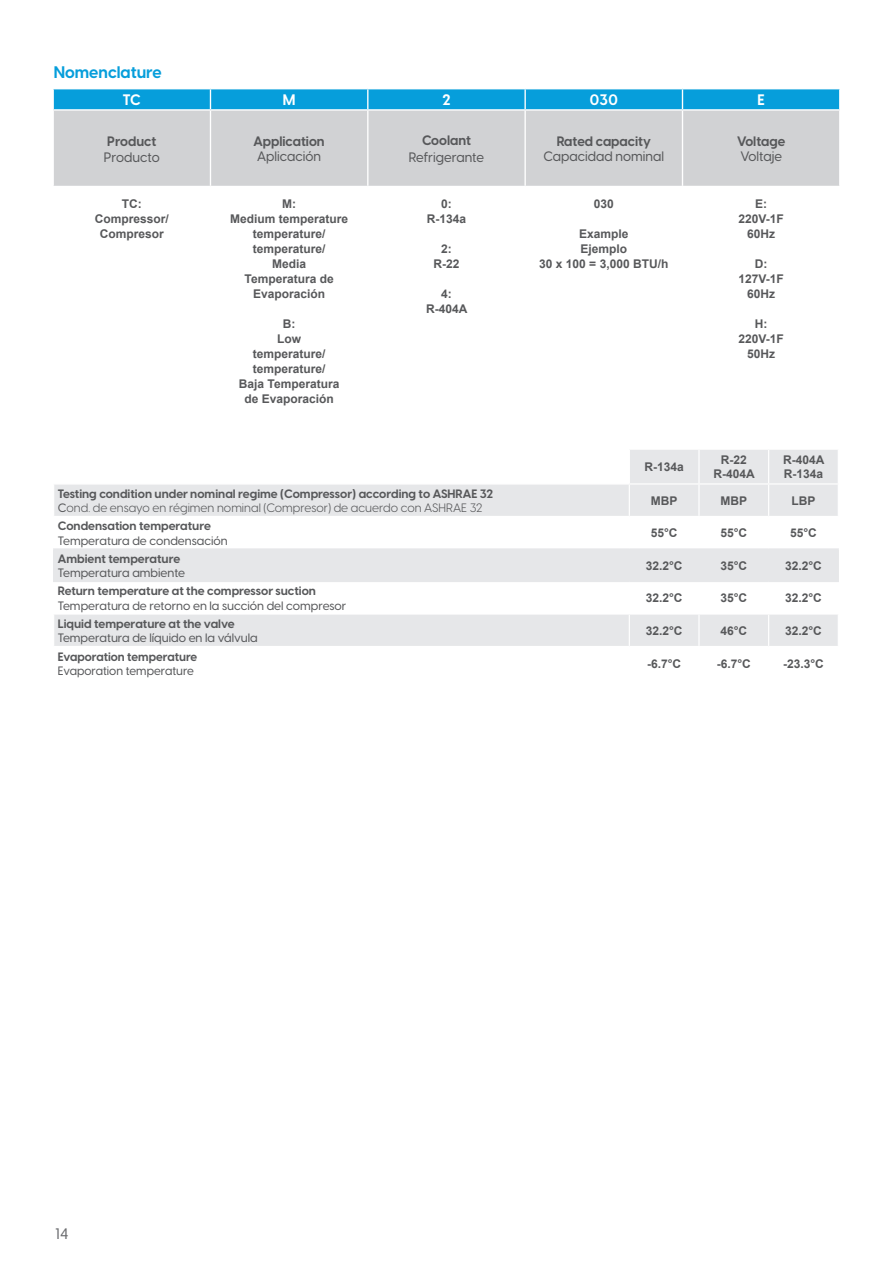
<style>
.page{position:relative;width:893px;height:1263px;background:#fff}
.page>*{position:absolute;margin:0;border:0;box-sizing:border-box;transform-origin:0 0}
.t1{font:700 16.5px "Visby CF";color:#069edb}
.t2{font:700 15px "Visby CF";color:#fff}
.t3{font:500 15px "Visby CF";color:#6c6d70}
.t4{font:500 13.5px/16.2px "Visby CF";color:#57585a;text-align:center}
.t5{font:700 13.5px/15px "Visby CF";color:#57585a}
.t6{font:700 12px/15px "Arial";color:#57585a;text-align:center}
.t7{font:500 12px/14.4px "Visby CF";color:#57585a}
.t8{font:700 12px/14.4px "Visby CF";color:#57585a}
.s1{font-weight:700}
.s2{font-weight:500}
.s3{font-weight:400}
</style>
<div class="page">
<div style="left:630px;top:450px;width:208px;height:33px;background:#e6e7e9"></div>
<svg style="left:54px;top:485px;width:784px;height:161px;fill:#e6e7e9"></svg>
<hr style="left:698px;top:450px;width:2px;height:33px;background:#fff">
<hr style="left:629px;top:485px;width:1px;height:31px;background:#fff">
<hr style="left:698px;top:485px;width:2px;height:31px;background:#fff">
<hr style="left:768px;top:485px;width:1px;height:31px;background:#fff">
<hr style="left:53px;top:516px;width:576px;height:1px;background:#fff">
<hr style="left:629px;top:516px;width:70px;height:1px;background:#fff">
<hr style="left:629px;top:517px;width:1px;height:31px;background:#fff">
<hr style="left:699px;top:516px;width:70px;height:1px;background:#fff">
<hr style="left:698px;top:517px;width:2px;height:31px;background:#fff">
<hr style="left:769px;top:516px;width:70px;height:1px;background:#fff">
<hr style="left:768px;top:517px;width:1px;height:31px;background:#fff">
<hr style="left:629px;top:582px;width:1px;height:31px;background:#fff">
<hr style="left:698px;top:582px;width:2px;height:31px;background:#fff">
<hr style="left:768px;top:582px;width:1px;height:31px;background:#fff">
<hr style="left:53px;top:613px;width:576px;height:2px;background:#fff">
<hr style="left:629px;top:613px;width:70px;height:2px;background:#fff">
<hr style="left:629px;top:615px;width:1px;height:31px;background:#fff">
<hr style="left:699px;top:613px;width:70px;height:2px;background:#fff">
<hr style="left:698px;top:615px;width:2px;height:31px;background:#fff">
<hr style="left:769px;top:613px;width:70px;height:2px;background:#fff">
<hr style="left:768px;top:615px;width:1px;height:31px;background:#fff">
<hr style="left:53px;top:548px;width:576px;height:2px;background:#e6e7e9">
<hr style="left:53px;top:550px;width:1px;height:31px;background:#e6e7e9">
<hr style="left:629px;top:548px;width:70px;height:2px;background:#e6e7e9">
<hr style="left:629px;top:550px;width:1px;height:31px;background:#e6e7e9">
<hr style="left:699px;top:548px;width:70px;height:2px;background:#e6e7e9">
<hr style="left:698px;top:550px;width:2px;height:31px;background:#e6e7e9">
<hr style="left:769px;top:548px;width:70px;height:2px;background:#e6e7e9">
<hr style="left:768px;top:550px;width:1px;height:31px;background:#e6e7e9">
<hr style="left:838px;top:550px;width:1px;height:31px;background:#e6e7e9">
<hr style="left:53px;top:581px;width:576px;height:1px;background:#e6e7e9">
<hr style="left:629px;top:581px;width:70px;height:1px;background:#e6e7e9">
<hr style="left:699px;top:581px;width:70px;height:1px;background:#e6e7e9">
<hr style="left:769px;top:581px;width:70px;height:1px;background:#e6e7e9">
<hr style="left:768px;top:450px;width:1px;height:33px;background:#fff">
<div style="left:54px;top:111px;width:785px;height:75px;background:#d1d2d4"></div>
<div style="left:53px;top:89px;width:787px;height:20px;background:#069edb"></div>
<hr style="left:210px;top:111px;width:1px;height:75px;background:#fff">
<hr style="left:367px;top:111px;width:1px;height:75px;background:#fff">
<hr style="left:524px;top:111px;width:2px;height:75px;background:#fff">
<hr style="left:682px;top:111px;width:1px;height:75px;background:#fff">
<p class="t1" style="left:54px;top:62px;width:109px">Nomenclature</p>
<p class="t2" style="left:123px;top:90px;width:19px">TC</p>
<p class="t2" style="left:283px;top:90px;width:14px">M</p>
<p class="t2" style="left:442px;top:90px;width:10px">2</p>
<p class="t2" style="left:589px;top:90px;width:30px">030</p>
<p class="t2" style="left:757px;top:90px;width:9px">E</p>
<p class="t4" style="left:104px;top:133px;width:57px;text-align:left"><span class="s1">Product<br></span>Producto</p>
<p class="t5" style="left:254px;top:134px;width:73px">Application<br><span class="s2">Aplicación</span></p>
<p class="t4" style="left:409px;top:133px;width:77px"><span class="s1">Coolant<br></span>Refrigerante</p>
<p class="t4" style="left:544px;top:134px;width:122px;line-height:15px"><span class="s1">Rated capacity<br></span>Capacidad nominal</p>
<p class="t5" style="left:737px;top:134px;width:50px">Voltage<br><span class="s2">Voltaje</span></p>
<p class="t6" style="left:95px;top:196px;width:76px">TC:<br>Compressor/<br>Compresor</p>
<p class="t6" style="left:230px;top:196px;width:120px">M:<br>Medium temperature temperature/ temperature/<br>Media<br>Temperatura de<br>Evaporación</p>
<p class="t6" style="left:239px;top:316px;width:102px">B:<br>Low<br>temperature/ temperature/<br>Baja Temperatura de Evaporación</p>
<p class="t6" style="left:427px;top:196px;width:41px">0:<br>R-134a</p>
<p class="t6" style="left:433px;top:241px;width:28px">2:<br>R-22</p>
<p class="t6" style="left:426px;top:286px;width:43px">4:<br>R-404A</p>
<p class="t6" style="left:594px;top:196px;width:22px">030</p>
<p class="t6" style="left:539px;top:226px;width:131px">Example<br>Ejemplo<br>30 x 100 = 3,000 BTU/h</p>
<p class="t6" style="left:738px;top:196px;width:47px">E:<br>220V-1F<br>60Hz</p>
<p class="t6" style="left:738px;top:256px;width:47px">D:<br>127V-1F<br>60Hz</p>
<p class="t6" style="left:738px;top:316px;width:47px">H:<br>220V-1F<br>50Hz</p>
<p class="t6" style="left:644px;top:459px;width:41px">R-134a</p>
<p class="t6" style="left:713px;top:452px;width:43px;line-height:14.4px">R-22<br>R-404A</p>
<p class="t6" style="left:783px;top:452px;width:43px;line-height:14.4px;text-align:left">R-404A<br>R-134a</p>
<p class="t8" style="left:58px;top:486px;width:437px">Testing condition under nominal regime (Compressor) according to ASHRAE 32<br><span class="s2">C</span><span class="s3">ond. de ensayo en régimen nominal (Compresor) de acuerdo con ASHRAE 32</span></p>
<p class="t6" style="left:651px;top:493px;width:28px">MBP</p>
<p class="t6" style="left:721px;top:493px;width:28px">MBP</p>
<p class="t6" style="left:792px;top:493px;width:25px">LBP</p>
<p class="t7" style="left:58px;top:519px;width:171px"><span class="s1">Condensation temperature<br></span>Temperatura de condensación</p>
<p class="t6" style="left:651px;top:525px;width:28px">55°C</p>
<p class="t6" style="left:720px;top:525px;width:28px">55°C</p>
<p class="t6" style="left:790px;top:525px;width:28px">55°C</p>
<p class="t7" style="left:58px;top:551px;width:129px"><span class="s1">Ambient temperature<br></span>Temperatura ambiente</p>
<p class="t6" style="left:646px;top:558px;width:38px">32.2°C</p>
<p class="t6" style="left:720px;top:558px;width:28px">35°C</p>
<p class="t6" style="left:785px;top:558px;width:38px">32.2°C</p>
<p class="t7" style="left:58px;top:584px;width:290px"><span class="s1">Return temperature at the compressor suction<br></span>Temperatura de retorno en la succión del compresor</p>
<p class="t6" style="left:646px;top:590px;width:38px">32.2°C</p>
<p class="t6" style="left:720px;top:590px;width:28px">35°C</p>
<p class="t6" style="left:785px;top:590px;width:38px">32.2°C</p>
<p class="t7" style="left:58px;top:616px;width:201px"><span class="s1">Liquid temperature at the valve<br></span>Temperatura de líquido en la válvula</p>
<p class="t6" style="left:646px;top:623px;width:38px">32.2°C</p>
<p class="t6" style="left:720px;top:623px;width:28px">46°C</p>
<p class="t6" style="left:785px;top:623px;width:38px">32.2°C</p>
<p class="t8" style="left:58px;top:649px;width:141px">Evaporation temperature<br><span class="s2">Evaporation temperature</span></p>
<p class="t6" style="left:647px;top:656px;width:36px">-6.7°C</p>
<p class="t6" style="left:717px;top:656px;width:36px">-6.7°C</p>
<p class="t6" style="left:783px;top:656px;width:42px">-23.3°C</p>
<p class="t3" style="left:55px;top:1224px;width:15px">14</p>
</div>
